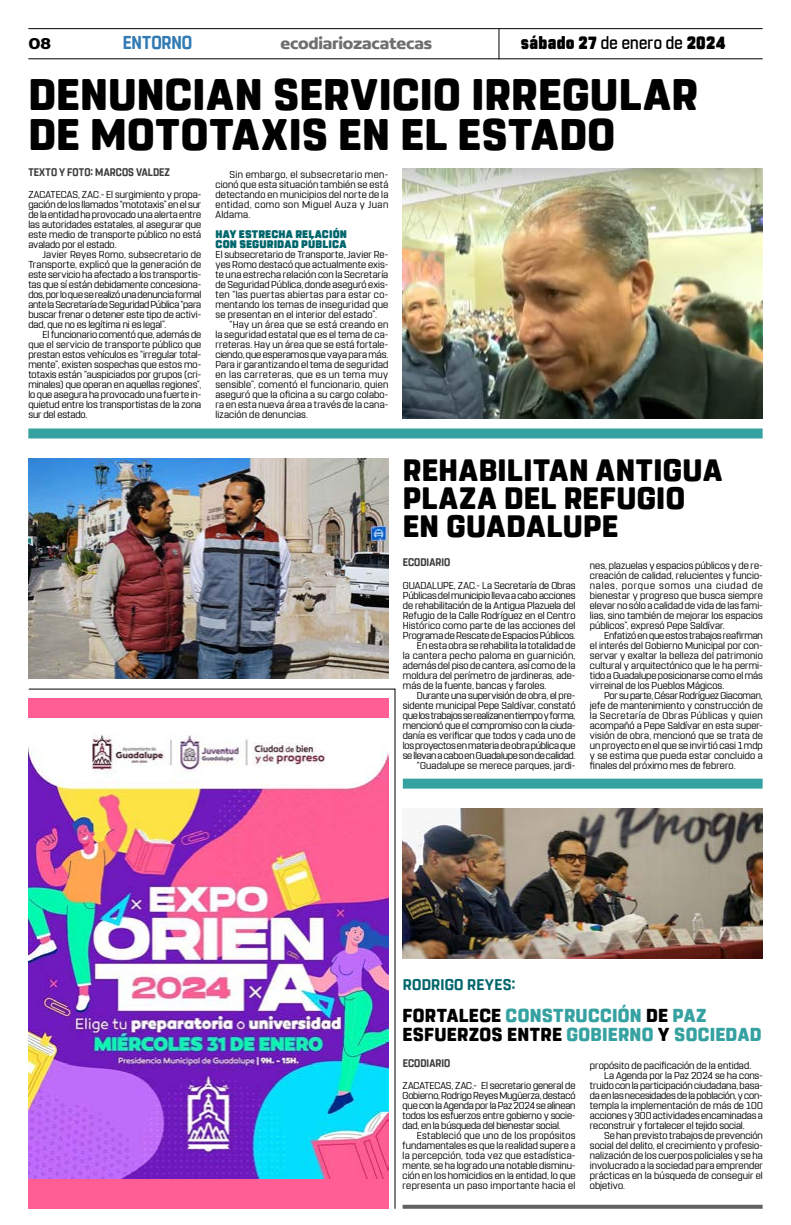
<style>
.page{position:relative;width:791px;height:1225px;background:#fff}
.page>*{position:absolute;margin:0;border:0;box-sizing:border-box;transform-origin:0 0}
.t1{font:800 44px/40px "Rohn Rounded";letter-spacing:.01em;color:#000}
.t2{font:800 30.8px/28px "Rohn Rounded";letter-spacing:.015em;color:#000}
.t3{font:800 18.7px/19px "Rohn Rounded";letter-spacing:.015em;color:#36a1a1}
.t4{font:700 18.6px "Rohn Rounded";letter-spacing:-.005em;color:#327ab3;scale:.91 1}
.t5{font:900 17.6px "Rohn Rounded";letter-spacing:.02em;color:#000;scale:.91 1}
.t6{font:700 16.9px "Concord";letter-spacing:-.01em;color:#706f6f}
.t7{font:700 16.9px "Concord";color:#000}
.t8{font:700 15.4px "Rohn Rounded";letter-spacing:.015em;color:#00666c}
.t9{font:700 11px "Rohn Rounded";letter-spacing:.01em;color:#3d3d3d;scale:.91 1}
.t10{font:900 11px/10px "Rohn Rounded";letter-spacing:.01em;color:#00666c}
.t11{font:10px/10px "Rohn Rounded";color:#000;text-align:justify}
.t12{font:10px "Rohn Rounded";letter-spacing:-.03em;color:#000}
.t13{font:10px "Rohn Rounded";letter-spacing:-.02em;color:#000}
.t14{font:10px "Rohn Rounded";letter-spacing:-.025em;color:#000}
.t15{font:10px "Rohn Rounded";letter-spacing:.025em;color:#000}
.s1{font-weight:500}
.s2{color:#000}
</style>
<div class="page">
<svg style="left:403px;top:1204px;width:360px;height:4px"></svg>
<hr style="left:28px;top:28px;width:735px;height:1px;background:#000">
<hr style="left:28px;top:58px;width:735px;height:1px;background:#000">
<hr style="left:498px;top:29px;width:1px;height:30px;background:#000">
<div style="left:28px;top:428px;width:735px;height:10px;background:#36a1a1"></div>
<div style="left:403px;top:778px;width:360px;height:10px;background:#36a1a1"></div>
<svg style="left:28px;top:688px;width:368px;height:521px"></svg>
<div style="left:28px;top:698px;width:360px;height:510px;background:#ff5e94"></div>
<img style="left:28px;top:718px;width:360px;height:460px">
<img style="left:403px;top:168px;width:360px;height:250px">
<img style="left:28px;top:458px;width:360px;height:220px">
<img style="left:403px;top:808px;width:360px;height:150px">
<h3 class="t7" style="left:28px;top:33px;width:24px">08</h3>
<h3 class="t4" style="left:123px;top:32px;width:78px">ENTORNO</h3>
<h3 class="t6" style="left:280px;top:33px;width:153px">ecodiariozacatecas</h3>
<h3 class="t5" style="left:521px;top:33px;width:226px">sábado 27 <span class="s1">de enero de</span> 2024</h3>
<h1 class="t1" style="left:28px;top:75px;width:671px">DENUNCIAN SERVICIO IRREGULAR<br>DE MOTOTAXIS EN EL ESTADO</h1>
<p class="t9" style="left:28px;top:166px;width:157px">TEXTO Y FOTO: MARCOS VALDEZ</p>
<p class="t11" style="left:215px;top:170px;width:174px;text-indent:14px">Sin embargo, el subsecretario men&shy;cionó que esta situación también se está detectando en municipios del norte de la entidad, como son Miguel Auza y Juan Aldama.</p>
<p class="t10" style="left:215px;top:230px;width:133px">HAY ESTRECHA RELACIÓN<br>CON SEGURIDAD PÚBLICA</p>
<p class="t11" style="left:215px;top:250px;width:174px">El subsecretario de Transporte, Javier Re&shy;yes Romo destacó que actualmente exis&shy;te una estrecha relación con la Secretaría de Seguridad Pública, donde aseguró exis&shy;ten “las puertas abiertas para estar co&shy;mentando los temas de inseguridad que se presentan en el interior del estado”.</p>
<p class="t11" style="left:215px;top:320px;width:174px;text-indent:14px">“Hay un área que se está creando en la seguridad estatal que es el tema de ca&shy;rreteras. Hay un área que se está fortale&shy;ciendo, que esperamos que vaya para más.<br>Para ir garantizando el tema de seguridad en las carreteras, que es un tema muy sensible”, comentó el funcionario, quien aseguró que la oficina a su cargo colabo&shy;ra en esta nueva área a través de la cana&shy;lización de denuncias.</p>
<p class="t11" style="left:28px;top:190px;width:174px">ZACATECAS, ZAC.- El surgimiento y propa&shy;gación de los llamados “mototaxis” en el sur de la entidad ha provocado una alerta entre las autoridades estatales, al asegurar que este medio de transporte público no está avalado por el estado.</p>
<p class="t11" style="left:28px;top:250px;width:174px;text-indent:14px">Javier Reyes Romo, subsecretario de Transporte, explicó que la generación de este servicio ha afectado a los transportis&shy;tas que sí están debidamente concesiona&shy;dos, por lo que se realizó una denuncia formal ante la Secretaría de Seguridad Pública “para buscar frenar o detener este tipo de activi&shy;dad, que no es legítima ni es legal”.</p>
<p class="t11" style="left:28px;top:330px;width:174px;text-indent:14px">El funcionario comentó que, además de que el servicio de transporte público que prestan estos vehículos es “irregular total&shy;mente”, existen sospechas que estos mo&shy;totaxis están “auspiciados por grupos (cri&shy;minales) que operan en aquellas regiones”, lo que asegura ha provocado una fuerte in&shy;quietud entre los transportistas de la zona sur del estado.</p>
<h2 class="t2" style="left:403px;top:456px;width:321px">REHABILITAN ANTIGUA<br>PLAZA DEL REFUGIO<br>EN GUADALUPE</h2>
<p class="t9" style="left:403px;top:556px;width:54px">ECODIARIO</p>
<p class="t11" style="left:590px;top:560px;width:174px">nes, plazuelas y espacios públicos y de re&shy;creación de calidad, relucientes y funcio&shy;nales, porque somos una ciudad de bienestar y progreso que busca siempre elevar no sólo a calidad de vida de las fami&shy;lias, sino también de mejorar los espacios públicos”, expresó Pepe Saldívar.</p>
<p class="t11" style="left:590px;top:630px;width:174px;text-indent:14px">Enfatizó en que estos trabajos reafirman el interés del Gobierno Municipal por con&shy;servar y exaltar la belleza del patrimonio cultural y arquitectónico que le ha permi&shy;tido a Guadalupe posicionarse como el más virreinal de los Pueblos Mágicos.</p>
<p class="t11" style="left:590px;top:690px;width:174px;text-indent:14px">Por su parte, César Rodríguez Giacoman, jefe de mantenimiento y construcción de la Secretaría de Obras Públicas y quien acompañó a Pepe Saldívar en esta super&shy;visión de obra, mencionó que se trata de un proyecto en el que se invirtió casi 1 mdp y se estima que pueda estar concluido a finales del próximo mes de febrero.</p>
<p class="t11" style="left:403px;top:580px;width:174px">GUADALUPE, ZAC.- La Secretaría de Obras</p>
<p class="t11" style="left:403px;top:590px;width:174px">Públicas del municipio lleva a cabo acciones</p>
<p class="t11" style="left:403px;top:600px;width:174px">de rehabilitación de la Antigua Plazuela del</p>
<p class="t11" style="left:403px;top:610px;width:174px">Refugio de la Calle Rodríguez en el Centro</p>
<p class="t11" style="left:403px;top:620px;width:174px">Histórico como parte de las acciones del</p>
<p class="t11" style="left:403px;top:630px;width:174px">Programa de Rescate de Espacios Públicos.</p>
<p class="t11" style="left:417px;top:640px;width:160px">En esta obra se rehabilita la totalidad de</p>
<p class="t15" style="left:403px;top:649px;width:174px">la cantera pecho paloma en guarnición,</p>
<p class="t11" style="left:403px;top:660px;width:174px">además del piso de cantera, así como de la</p>
<p class="t11" style="left:403px;top:670px;width:174px">moldura del perímetro de jardineras, ade-</p>
<p class="t11" style="left:403px;top:680px;width:145px">más de la fuente, bancas y faroles.</p>
<p class="t11" style="left:417px;top:690px;width:160px">Durante una supervisión de obra, el pre-</p>
<p class="t11" style="left:403px;top:700px;width:174px">sidente municipal Pepe Saldívar, constató</p>
<p class="t12" style="left:403px;top:709px;width:174px">que los trabajos se realizan en tiempo y forma,</p>
<p class="t11" style="left:403px;top:720px;width:174px">mencionó que el compromiso con la ciuda-</p>
<p class="t11" style="left:403px;top:730px;width:174px">danía es verificar que todos y cada uno de</p>
<p class="t13" style="left:403px;top:739px;width:174px">los proyectos en materia de obra pública que</p>
<p class="t14" style="left:403px;top:749px;width:174px">se llevan a cabo en Guadalupe son de calidad.</p>
<p class="t11" style="left:417px;top:760px;width:160px">“Guadalupe se merece parques, jardi-</p>
<h3 class="t8" style="left:403px;top:975px;width:114px">RODRIGO REYES:</h3>
<h3 class="t3" style="left:403px;top:1006px;width:361px"><span class="s2">FORTALECE</span> CONSTRUCCIÓN <span class="s2">DE</span> PAZ<br><span class="s2">ESFUERZOS ENTRE</span> GOBIERNO <span class="s2">Y</span> SOCIEDAD</h3>
<p class="t9" style="left:403px;top:1056px;width:54px">ECODIARIO</p>
<p class="t11" style="left:590px;top:1060px;width:163px">propósito de pacificación de la entidad.</p>
<p class="t11" style="left:604px;top:1070px;width:160px">La Agenda por la Paz 2024 se ha cons-</p>
<p class="t11" style="left:590px;top:1080px;width:174px">truido con la participación ciudadana, basa-</p>
<p class="t11" style="left:590px;top:1090px;width:174px">da en las necesidades de la población, y con-</p>
<p class="t11" style="left:590px;top:1100px;width:174px">templa la implementación de más de 100</p>
<p class="t11" style="left:590px;top:1110px;width:174px">acciones y 300 actividades encaminadas a</p>
<p class="t11" style="left:590px;top:1120px;width:156px">reconstruir y fortalecer el tejido social.</p>
<p class="t11" style="left:604px;top:1130px;width:160px">Se han previsto trabajos de prevención</p>
<p class="t11" style="left:590px;top:1140px;width:174px">social del delito, el crecimiento y profesio-</p>
<p class="t11" style="left:590px;top:1150px;width:174px">nalización de los cuerpos policiales y se ha</p>
<p class="t11" style="left:590px;top:1160px;width:174px">involucrado a la sociedad para emprender</p>
<p class="t11" style="left:590px;top:1170px;width:174px">prácticas en la búsqueda de conseguir el</p>
<p class="t11" style="left:590px;top:1180px;width:37px">objetivo.</p>
<p class="t11" style="left:403px;top:1080px;width:174px">ZACATECAS, ZAC.- El secretario general de Gobierno, Rodrigo Reyes Mugüerza, destacó que con la Agenda por la Paz 2024 se alinean todos los esfuerzos entre gobierno y socie&shy;dad, en la búsqueda del bienestar social.</p>
<p class="t11" style="left:403px;top:1130px;width:174px;text-indent:14px">Estableció que uno de los propósitos fundamentales es que la realidad supere a la percepción, toda vez que estadística&shy;mente, se ha logrado una notable disminu&shy;ción en los homicidios en la entidad, lo que representa un paso importante hacia el</p>
</div>
